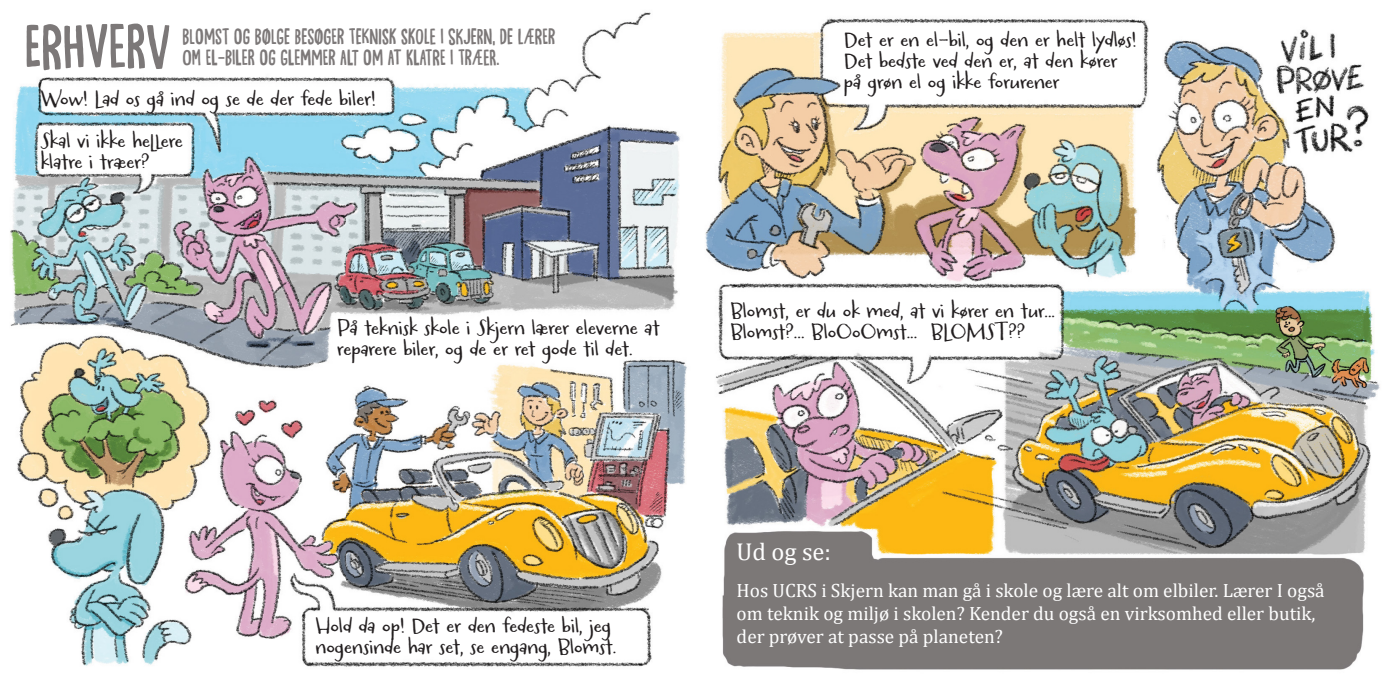
<style>
.page{position:relative;width:1389px;height:695px;background:#fff}
.page>*{position:absolute;margin:0;border:0;box-sizing:border-box;transform-origin:0 0}
.t1{font:59.5px "Guideline";color:#7c7878}
.t2{font:24.5px "Cambria";color:#fff}
.t3{font:21px/21px "Carrotflower";color:#231f20}
.t4{font:21px/21px "Guideline";color:#7c7878}
.t5{font:19.25px/22.8px "Cambria";color:#fff}
</style>
<div class="page">
<img style="left:10px;top:12px;width:1370px;height:658px">
<h1 class="t1" style="left:25px;top:11px;width:147px">ERHVERV</h1>
<p class="t4" style="left:183px;top:26px;width:374px">BLOMST OG BØLGE BESØGER TEKNISK SKOLE I SKJERN, DE LÆRER<br>OM EL-BILER OG GLEMMER ALT OM AT KLATRE I TRÆER.</p>
<p class="t3" style="left:41px;top:81px;width:336px;line-height:41.1px">Wow! Lad os gå ind og se de der fede biler!<br>Skal vi ikke hellere</p>
<p class="t3" style="left:41px;top:153px;width:110px">klatre i træer?</p>
<p class="t3" style="left:337px;top:319px;width:324px">På teknisk skole i Skjern lærer eleverne at reparere biler, og de er ret gode til det.</p>
<p class="t3" style="left:315px;top:616px;width:302px">Hold da op! Det er den fedeste bil, jeg nogensinde har set, se engang, Blomst.</p>
<p class="t3" style="left:844px;top:32px;width:294px">Det er en el-bil, og den er helt lydløs!<br>Det bedste ved den er, at den kører på grøn el og ikke forurener</p>
<p class="t3" style="left:730px;top:302px;width:326px">Blomst, er du ok med, at vi kører en tur...<br>Blomst?... BloOoOmst... BLOMST??</p>
<p class="t2" style="left:737px;top:536px;width:96px">Ud og se:</p>
<p class="t5" style="left:737px;top:579px;width:590px">Hos UCRS i Skjern kan man gå i skole og lære alt om elbiler. Lærer I også om teknik og miljø i skolen? Kender du også en virksomhed eller butik, der prøver at passe på planeten?</p>
</div>
